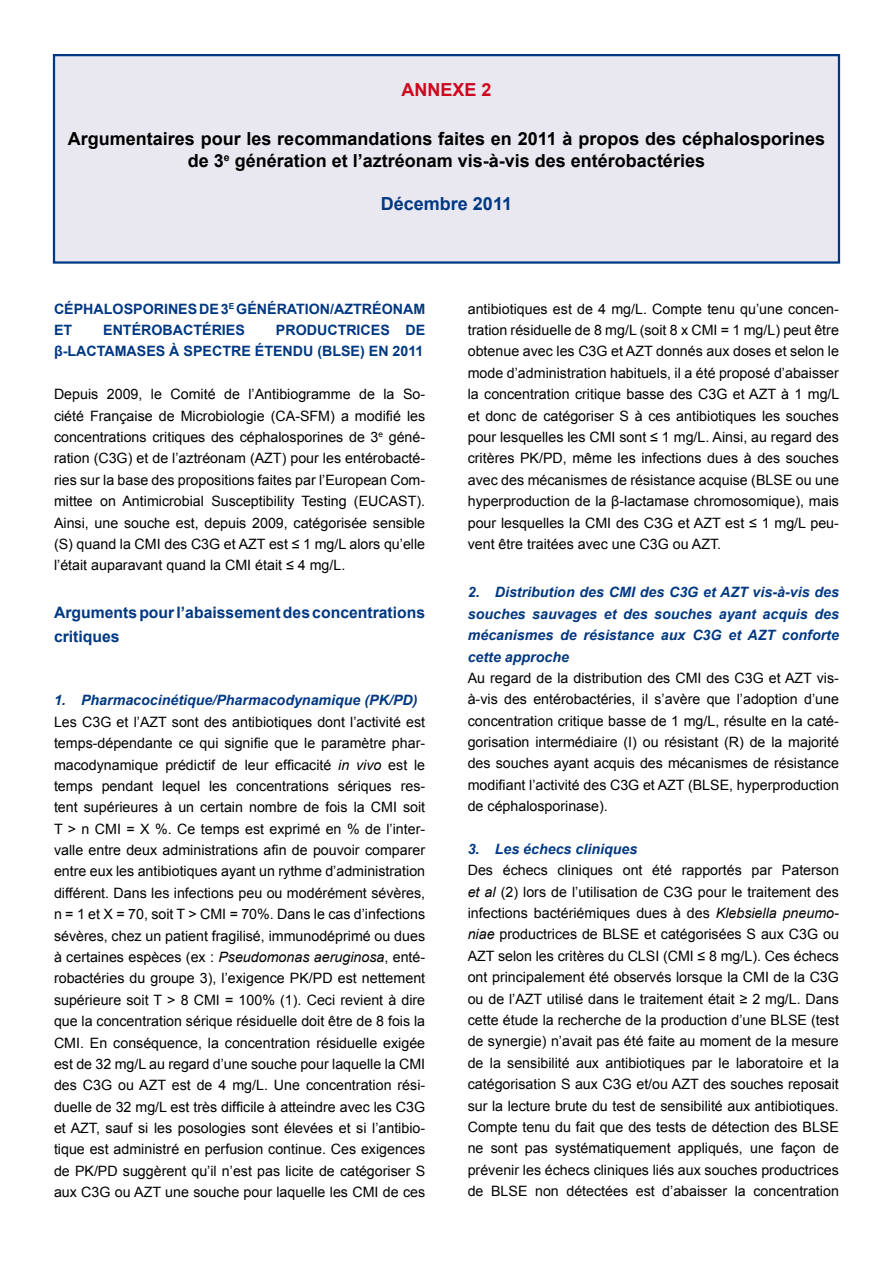
<style>
.page{position:relative;width:893px;height:1263px;background:#fff}
.page>*{position:absolute;margin:0;border:0;box-sizing:border-box;transform-origin:0 0}
.t1{font:700 18px/21.6px "Arial";color:#000;text-align:center}
.t2{font:700 18px "Arial";color:#003882}
.t3{font:700 18px "Arial";color:#cd071e}
.t4{font:700 15.75px/24.8px "Arial";color:#003882}
.t5{font:14.25px/21.3px "Arial";color:#000;text-align:justify}
.t6{font:italic 700 14.25px/21.3px "Arial";color:#003882;text-align:justify}
.t7{font:700 14.25px/21.3px "Arial";color:#003882}
.s1{font-style:italic}
</style>
<div class="page">
<div style="left:54px;top:55px;width:785px;height:207px;background:#e9e8f1"></div>
<div style="left:53px;top:54px;width:787px;height:210px;border:2px solid #003882"></div>
<p class="t3" style="left:401px;top:78px;width:92px">ANNEXE 2</p>
<p class="t1" style="left:68px;top:128px;width:759px">Argumentaires pour les recommandations faites en 2011 à propos des céphalosporines de 3<sup>e</sup> génération et l’aztréonam vis-à-vis des entérobactéries</p>
<p class="t2" style="left:381px;top:192px;width:133px">Décembre 2011</p>
<p class="t7" style="left:54px;top:299px;width:373px">CÉPHALOSPORINES DE 3<sup>E</sup> GÉNÉRATION/AZTRÉONAM<br>ET</p>
<p class="t7" style="left:103px;top:320px;width:143px">ENTÉROBACTÉRIES</p>
<p class="t7" style="left:54px;top:320px;width:373px;text-align:right">PRODUCTRICES DE<br>β-LACTAMASES À SPECTRE ÉTENDU (BLSE) EN 2011</p>
<p class="t5" style="left:54px;top:384px;width:373px">Depuis 2009, le Comité de l’Antibiogramme de la So&shy;ciété Française de Microbiologie (CA-SFM) a modifié les concentrations critiques des céphalosporines de 3<sup>e</sup> géné&shy;ration (C3G) et de l’aztréonam (AZT) pour les entérobacté&shy;ries sur la base des propositions faites par l’European Com&shy;mittee on Antimicrobial Susceptibility Testing (EUCAST).<br>Ainsi, une souche est, depuis 2009, catégorisée sensible (S) quand la CMI des C3G et AZT est ≤ 1 mg/L alors qu’elle l’était auparavant quand la CMI était ≤ 4 mg/L.</p>
<p class="t4" style="left:54px;top:600px;width:373px">Arguments pour l’abaissement des concentrations critiques</p>
<p class="t6" style="left:54px;top:690px;width:365px">1. Pharmacocinétique/Pharmacodynamique (PK/PD)</p>
<p class="t5" style="left:54px;top:711px;width:373px">Les C3G et l’AZT sont des antibiotiques dont l’activité est temps-dépendante ce qui signifie que le paramètre phar&shy;macodynamique prédictif de leur efficacité <span class="s1">in vivo</span> est le temps pendant lequel les concentrations sériques res&shy;tent supérieures à un certain nombre de fois la CMI soit T &gt; n CMI = X %. Ce temps est exprimé en % de l’inter&shy;valle entre deux administrations afin de pouvoir comparer entre eux les antibiotiques ayant un rythme d’administration différent. Dans les infections peu ou modérément sévères, n = 1 et X = 70, soit T &gt; CMI = 70%. Dans le cas d’infections sévères, chez un patient fragilisé, immunodéprimé ou dues à certaines espèces (ex : <span class="s1">Pseudomonas aeruginosa</span>, enté&shy;robactéries du groupe 3), l’exigence PK/PD est nettement supérieure soit T &gt; 8 CMI = 100% (1). Ceci revient à dire que la concentration sérique résiduelle doit être de 8 fois la CMI. En conséquence, la concentration résiduelle exigée est de 32 mg/L au regard d’une souche pour laquelle la CMI des C3G ou AZT est de 4 mg/L. Une concentration rési&shy;duelle de 32 mg/L est très difficile à atteindre avec les C3G et AZT, sauf si les posologies sont élevées et si l’antibio&shy;tique est administré en perfusion continue. Ces exigences de PK/PD suggèrent qu’il n’est pas licite de catégoriser S aux C3G ou AZT une souche pour laquelle les CMI de ces</p>
<p class="t5" style="left:468px;top:298px;width:373px">antibiotiques est de 4 mg/L. Compte tenu qu’une concen&shy;tration résiduelle de 8 mg/L (soit 8 x CMI = 1 mg/L) peut être obtenue avec les C3G et AZT donnés aux doses et selon le mode d’administration habituels, il a été proposé d’abaisser la concentration critique basse des C3G et AZT à 1 mg/L et donc de catégoriser S à ces antibiotiques les souches pour lesquelles les CMI sont ≤ 1 mg/L. Ainsi, au regard des critères PK/PD, même les infections dues à des souches avec des mécanismes de résistance acquise (BLSE ou une hyperproduction de la β-lactamase chromosomique), mais pour lesquelles la CMI des C3G et AZT est ≤ 1 mg/L peu&shy;vent être traitées avec une C3G ou AZT.</p>
<p class="t6" style="left:468px;top:582px;width:373px">2. Distribution des CMI des C3G et AZT vis-à-vis des souches sauvages et des souches ayant acquis des mécanismes de résistance aux C3G et AZT conforte cette approche</p>
<p class="t5" style="left:468px;top:667px;width:373px">Au regard de la distribution des CMI des C3G et AZT vis&shy;à-vis des entérobactéries, il s’avère que l’adoption d’une concentration critique basse de 1 mg/L, résulte en la caté&shy;gorisation intermédiaire (I) ou résistant (R) de la majorité des souches ayant acquis des mécanismes de résistance modifiant l’activité des C3G et AZT (BLSE, hyperproduction de céphalosporinase).</p>
<p class="t6" style="left:468px;top:839px;width:171px">3. Les échecs cliniques</p>
<p class="t5" style="left:468px;top:860px;width:373px">Des échecs cliniques ont été rapportés par Paterson <span class="s1">et al</span> (2) lors de l’utilisation de C3G pour le traitement des infections bactériémiques dues à des <span class="s1">Klebsiella pneumo&shy;niae</span> productrices de BLSE et catégorisées S aux C3G ou AZT selon les critères du CLSI (CMI ≤ 8 mg/L). Ces échecs ont principalement été observés lorsque la CMI de la C3G ou de l’AZT utilisé dans le traitement était ≥ 2 mg/L. Dans cette étude la recherche de la production d’une BLSE (test de synergie) n’avait pas été faite au moment de la mesure de la sensibilité aux antibiotiques par le laboratoire et la catégorisation S aux C3G et/ou AZT des souches reposait sur la lecture brute du test de sensibilité aux antibiotiques.<br>Compte tenu du fait que des tests de détection des BLSE ne sont pas systématiquement appliqués, une façon de prévenir les échecs cliniques liés aux souches productrices de BLSE non détectées est d’abaisser la concentration</p>
</div>
